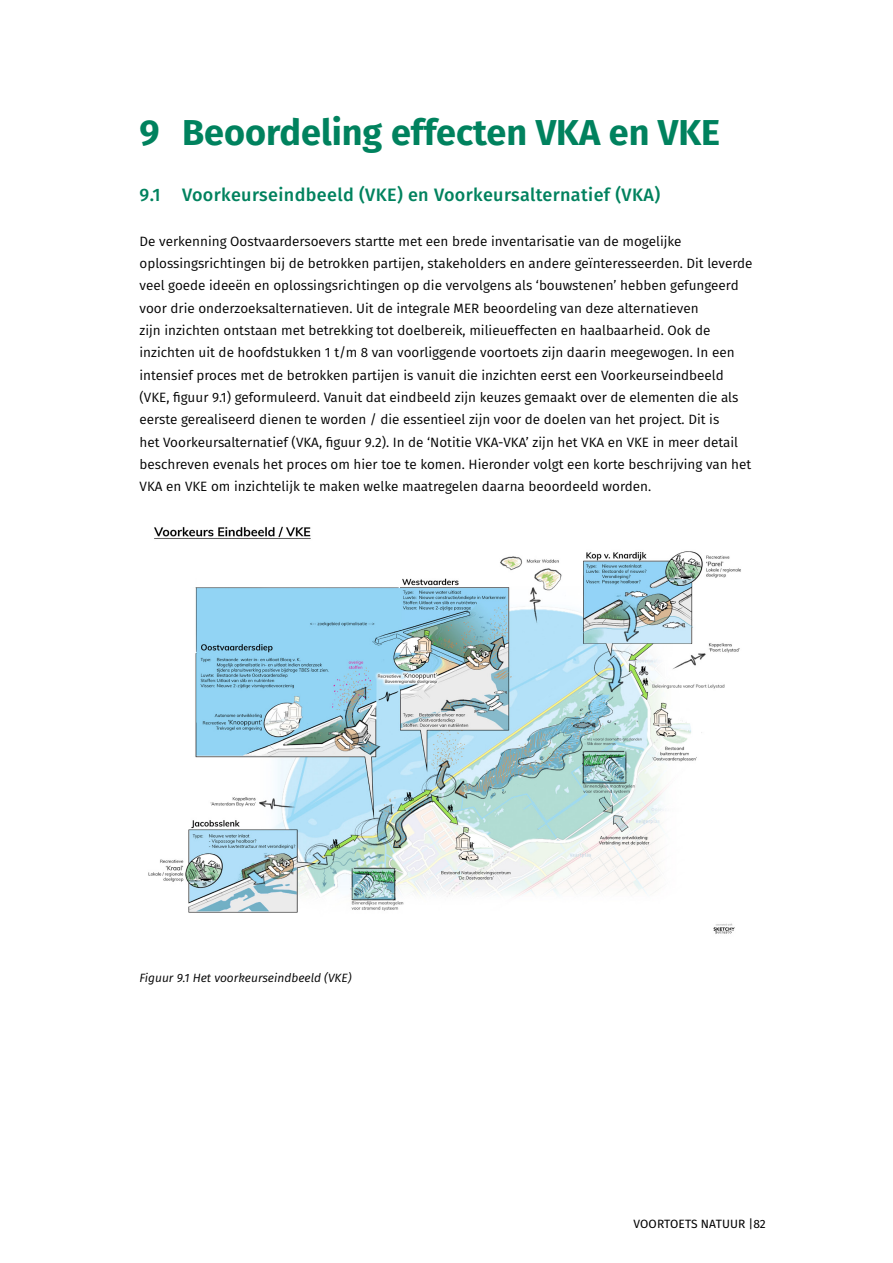
<style>
.page{position:relative;width:893px;height:1263px;background:#fff}
.page>*{position:absolute;margin:0;border:0;box-sizing:border-box;transform-origin:0 0}
.PFL_-_H2_Titel_Hoofd{font:700 36px "Fira Sans";color:#00825e}
.PFL_-_H3_Paragraafko{font:500 18px "Fira Sans";letter-spacing:.02em;color:#00825e}
.PFL_-_P_Bodytekst_DE{font:13.5px/22.4px "Fira Sans";color:#000}
.t1{font:italic 12px "Fira Sans";color:#000}
.t2{font:12px "Fira Sans";letter-spacing:.01em;color:#000}
</style>
<div class="page">
<img style="left:148px;top:526px;width:593px;height:408px">
<h2 class="PFL_-_H2_Titel_Hoofd" style="left:140px;top:102px;width:582px">9 Beoordeling effecten VKA en VKE</h2>
<h3 class="PFL_-_H3_Paragraafko" style="left:140px;top:180px;width:522px">9.1 Voorkeurseindbeeld (VKE) en Voorkeursalternatief (VKA)</h3>
<p class="PFL_-_P_Bodytekst_DE" style="left:140px;top:229px;width:614px">De verkenning Oostvaardersoevers startte met een brede inventarisatie van de mogelijke oplossingsrichtingen bij de betrokken partijen, stakeholders en andere geïnteresseerden. Dit leverde veel goede ideeën en oplossingsrichtingen op die vervolgens als ‘bouwstenen’ hebben gefungeerd voor drie onderzoeksalternatieven. Uit de integrale MER beoordeling van deze alternatieven<br>zijn inzichten ontstaan met betrekking tot doelbereik, milieueffecten en haalbaarheid. Ook de inzichten uit de hoofdstukken 1 t/m 8 van voorliggende voortoets zijn daarin meegewogen. In een intensief proces met de betrokken partijen is vanuit die inzichten eerst een Voorkeurseindbeeld (VKE, figuur 9.1) geformuleerd. Vanuit dat eindbeeld zijn keuzes gemaakt over de elementen die als eerste gerealiseerd dienen te worden / die essentieel zijn voor de doelen van het project. Dit is<br>het Voorkeursalternatief (VKA, figuur 9.2). In de ‘Notitie VKA-VKA’ zijn het VKA en VKE in meer detail beschreven evenals het proces om hier toe te komen. Hieronder volgt een korte beschrijving van het VKA en VKE om inzichtelijk te maken welke maatregelen daarna beoordeeld worden.</p>
<p class="t1" style="left:140px;top:969px;width:214px">Figuur 9.1 Het voorkeurseindbeeld (VKE)</p>
<p class="t2" style="left:633px;top:1215px;width:134px">VOORTOETS NATUUR | 82</p>
</div>
